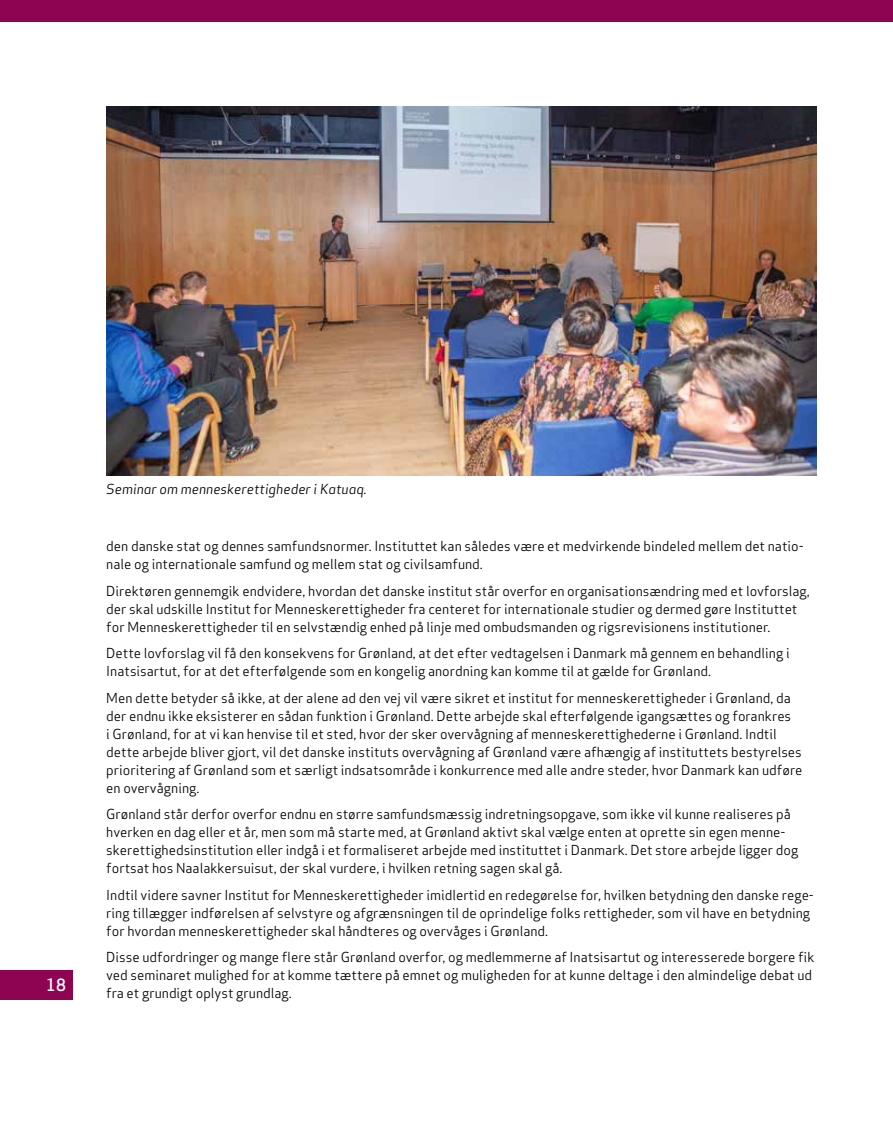
<style>
.page{position:relative;width:893px;height:1127px;background:#fff}
.page>*{position:absolute;margin:0;border:0;box-sizing:border-box;transform-origin:0 0}
.t1{font:500 16.5px "Apex Sans";color:#fff}
.t2{font:13.5px/18px "Apex Sans";color:#000}
.t3{font:italic 13.5px "Apex Sans";color:#000}
</style>
<div class="page">
<div style="left:0;top:0;width:893px;height:21px;background:#8e0352"></div>
<div style="left:0;top:969px;width:72px;height:30px;background:#8e0352"></div>
<img style="left:106px;top:106px;width:710px;height:369px">
<p class="t1" style="left:46px;top:970px;width:21px">18</p>
<p class="t3" style="left:106px;top:478px;width:262px">Seminar om menneskerettigheder i Katuaq.</p>
<p class="t2" style="left:106px;top:536px;width:699px">den danske stat og dennes samfundsnormer. Instituttet kan således være et medvirkende bindeled mellem det natio&shy;nale og internationale samfund og mellem stat og civilsamfund.</p>
<p class="t2" style="left:106px;top:580px;width:705px">Direktøren gennemgik endvidere, hvordan det danske institut står overfor en organisationsændring med et lovforslag, der skal udskille Institut for Menneskerettigheder fra centeret for internationale studier og dermed gøre Instituttet for Menneskerettigheder til en selvstændig enhed på linje med ombudsmanden og rigsrevisionens institutioner.</p>
<p class="t2" style="left:106px;top:643px;width:685px">Dette lovforslag vil få den konsekvens for Grønland, at det efter vedtagelsen i Danmark må gennem en behandling i<br>Inatsisartut, for at det efterfølgende som en kongelig anordning kan komme til at gælde for Grønland.</p>
<p class="t2" style="left:106px;top:687px;width:698px">Men dette betyder så ikke, at der alene ad den vej vil være sikret et institut for menneskerettigheder i Grønland, da der endnu ikke eksisterer en sådan funktion i Grønland. Dette arbejde skal efterfølgende igangsættes og forankres<br>i Grønland, for at vi kan henvise til et sted, hvor der sker overvågning af menneskerettighederne i Grønland. Indtil dette arbejde bliver gjort, vil det danske instituts overvågning af Grønland være afhængig af instituttets bestyrelses prioritering af Grønland som et særligt indsatsområde i konkurrence med alle andre steder, hvor Danmark kan udføre en overvågning.</p>
<p class="t2" style="left:106px;top:804px;width:693px">Grønland står derfor overfor endnu en større samfundsmæssig indretningsopgave, som ikke vil kunne realiseres på hverken en dag eller et år, men som må starte med, at Grønland aktivt skal vælge enten at oprette sin egen menne&shy;skerettighedsinstitution eller indgå i et formaliseret arbejde med instituttet i Danmark. Det store arbejde ligger dog fortsat hos Naalakkersuisut, der skal vurdere, i hvilken retning sagen skal gå.</p>
<p class="t2" style="left:106px;top:884px;width:709px">Indtil videre savner Institut for Menneskerettigheder imidlertid en redegørelse for, hvilken betydning den danske rege&shy;ring tillægger indførelsen af selvstyre og afgrænsningen til de oprindelige folks rettigheder, som vil have en betydning for hvordan menneskerettigheder skal håndteres og overvåges i Grønland.</p>
<p class="t2" style="left:106px;top:947px;width:710px">Disse udfordringer og mange flere står Grønland overfor, og medlemmerne af Inatsisartut og interesserede borgere fik ved seminaret mulighed for at komme tættere på emnet og muligheden for at kunne deltage i den almindelige debat ud fra et grundigt oplyst grundlag.</p>
</div>
